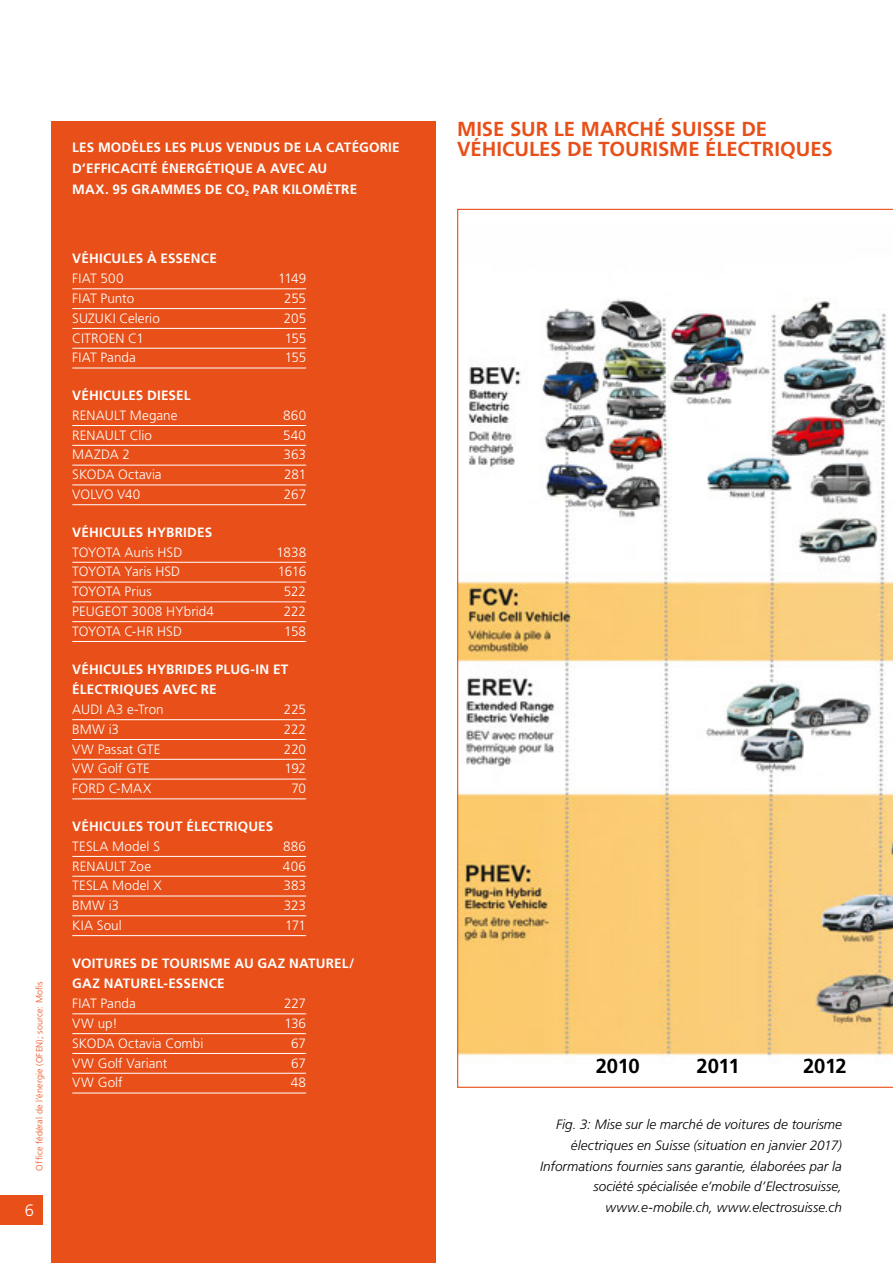
<style>
.page{position:relative;width:893px;height:1263px;background:#fff}
.page>*{position:absolute;margin:0;border:0;box-sizing:border-box;transform-origin:0 0}
.t1{font:700 20.25px/20.7px "Frutiger LT Std";color:#e94f18}
.t2{font:700 20.25px "Frutiger LT Std";letter-spacing:-.02em;color:#000}
.t3{font:300 16.5px "Frutiger LT Std";color:#fff}
.t4{font:300 13.5px "Frutiger LT Std";letter-spacing:.005em;color:#fff}
.t5{font:700 13.5px/20.7px "Frutiger LT Std";letter-spacing:.015em;color:#fff}
.t6{font:italic 300 13.5px/20.7px "Frutiger LT Std";color:#000;text-align:right}
.t7{font:300 13.5px "Frutiger LT Std";letter-spacing:-.015em;color:#fff}
.t8{font:300 9px "Frutiger LT Std";letter-spacing:.015em;color:#e94f18}
</style>
<div class="page">
<div style="left:0;top:1195px;width:43px;height:30px;background:#e94f18"></div>
<svg style="left:457px;top:209px;width:436px;height:879px"></svg>
<div style="left:51px;top:121px;width:385px;height:1142px;background:#e94f18"></div>
<hr style="left:72px;top:289px;width:234px;height:1px;background:#fff">
<hr style="left:72px;top:308px;width:234px;height:1px;background:#fff">
<hr style="left:72px;top:328px;width:234px;height:1px;background:#fff">
<hr style="left:72px;top:348px;width:234px;height:1px;background:#fff">
<hr style="left:72px;top:368px;width:234px;height:1px;background:#fff">
<hr style="left:72px;top:425px;width:234px;height:1px;background:#fff">
<hr style="left:72px;top:445px;width:234px;height:1px;background:#fff">
<hr style="left:72px;top:465px;width:234px;height:1px;background:#fff">
<hr style="left:72px;top:485px;width:234px;height:1px;background:#fff">
<hr style="left:72px;top:504px;width:234px;height:1px;background:#fff">
<hr style="left:72px;top:562px;width:234px;height:1px;background:#fff">
<hr style="left:72px;top:582px;width:234px;height:1px;background:#fff">
<hr style="left:72px;top:602px;width:234px;height:1px;background:#fff">
<hr style="left:72px;top:621px;width:234px;height:1px;background:#fff">
<hr style="left:72px;top:641px;width:234px;height:1px;background:#fff">
<hr style="left:72px;top:719px;width:234px;height:1px;background:#fff">
<hr style="left:72px;top:739px;width:234px;height:1px;background:#fff">
<hr style="left:72px;top:759px;width:234px;height:1px;background:#fff">
<hr style="left:72px;top:779px;width:234px;height:1px;background:#fff">
<hr style="left:72px;top:799px;width:234px;height:1px;background:#fff">
<hr style="left:72px;top:856px;width:234px;height:1px;background:#fff">
<hr style="left:72px;top:876px;width:234px;height:1px;background:#fff">
<hr style="left:72px;top:896px;width:234px;height:1px;background:#fff">
<hr style="left:72px;top:915px;width:234px;height:1px;background:#fff">
<hr style="left:72px;top:935px;width:234px;height:1px;background:#fff">
<hr style="left:72px;top:1013px;width:234px;height:1px;background:#fff">
<hr style="left:72px;top:1033px;width:234px;height:1px;background:#fff">
<hr style="left:72px;top:1053px;width:234px;height:1px;background:#fff">
<hr style="left:72px;top:1073px;width:234px;height:1px;background:#fff">
<hr style="left:72px;top:1093px;width:234px;height:1px;background:#fff">
<p class="t8" style="left:34px;top:1171px;width:191px;rotate:-90deg">Office fédéral de l’énergie (OFEN); source: Mofis</p>
<p class="t3" style="left:25px;top:1201px;width:11px">6</p>
<p class="t5" style="left:72px;top:137px;width:329px">LES MODÈLES LES PLUS VENDUS DE LA CATÉGORIE<br>D’EFFICACITÉ ÉNERGÉTIQUE A AVEC AU<br>MAX. 95 GRAMMES DE CO<sub>2</sub> PAR KILOMÈTRE</p>
<p class="t5" style="left:72px;top:248px;width:146px">VÉHICULES À ESSENCE</p>
<p class="t4" style="left:72px;top:271px;width:53px">FIAT 500</p>
<p class="t4" style="left:278px;top:271px;width:29px">1149</p>
<p class="t4" style="left:72px;top:291px;width:63px">FIAT Punto</p>
<p class="t4" style="left:284px;top:291px;width:23px">255</p>
<p class="t4" style="left:72px;top:310px;width:89px">SUZUKI Celerio</p>
<p class="t4" style="left:284px;top:310px;width:24px">205</p>
<p class="t4" style="left:72px;top:330px;width:73px">CITROEN C1</p>
<p class="t4" style="left:285px;top:330px;width:23px">155</p>
<p class="t4" style="left:72px;top:350px;width:65px">FIAT Panda</p>
<p class="t4" style="left:285px;top:350px;width:23px">155</p>
<p class="t5" style="left:72px;top:385px;width:120px">VÉHICULES DIESEL</p>
<p class="t4" style="left:72px;top:407px;width:107px">RENAULT Megane</p>
<p class="t4" style="left:283px;top:407px;width:24px">860</p>
<p class="t4" style="left:72px;top:427px;width:81px">RENAULT Clio</p>
<p class="t4" style="left:283px;top:427px;width:25px">540</p>
<p class="t4" style="left:72px;top:447px;width:59px">MAZDA 2</p>
<p class="t4" style="left:284px;top:447px;width:24px">363</p>
<p class="t4" style="left:72px;top:467px;width:91px">SKODA Octavia</p>
<p class="t4" style="left:284px;top:467px;width:23px">281</p>
<p class="t4" style="left:72px;top:487px;width:70px">VOLVO V40</p>
<p class="t4" style="left:284px;top:487px;width:24px">267</p>
<p class="t5" style="left:72px;top:522px;width:141px">VÉHICULES HYBRIDES</p>
<p class="t4" style="left:72px;top:544px;width:112px">TOYOTA Auris HSD</p>
<p class="t4" style="left:276px;top:544px;width:31px">1838</p>
<p class="t7" style="left:72px;top:564px;width:109px">TOYOTA Yaris HSD</p>
<p class="t4" style="left:278px;top:564px;width:30px">1616</p>
<p class="t7" style="left:72px;top:584px;width:81px">TOYOTA Prius</p>
<p class="t4" style="left:284px;top:584px;width:24px">522</p>
<p class="t4" style="left:72px;top:604px;width:143px">PEUGEOT 3008 HYbrid4</p>
<p class="t4" style="left:284px;top:604px;width:24px">222</p>
<p class="t7" style="left:72px;top:623px;width:111px">TOYOTA C-HR HSD</p>
<p class="t4" style="left:284px;top:623px;width:23px">158</p>
<p class="t5" style="left:72px;top:658px;width:218px">VÉHICULES HYBRIDES PLUG-IN ET<br>ÉLECTRIQUES AVEC RE</p>
<p class="t4" style="left:72px;top:702px;width:93px">AUDI A3 e-Tron</p>
<p class="t4" style="left:284px;top:702px;width:24px">225</p>
<p class="t4" style="left:72px;top:721px;width:48px">BMW i3</p>
<p class="t4" style="left:284px;top:721px;width:24px">222</p>
<p class="t4" style="left:72px;top:741px;width:90px">VW Passat GTE</p>
<p class="t4" style="left:284px;top:741px;width:24px">220</p>
<p class="t4" style="left:72px;top:761px;width:79px">VW Golf GTE</p>
<p class="t4" style="left:285px;top:761px;width:23px">192</p>
<p class="t4" style="left:72px;top:781px;width:81px">FORD C-MAX</p>
<p class="t4" style="left:291px;top:781px;width:16px">70</p>
<p class="t5" style="left:72px;top:816px;width:203px">VÉHICULES TOUT ÉLECTRIQUES</p>
<p class="t4" style="left:72px;top:838px;width:89px">TESLA Model S</p>
<p class="t4" style="left:283px;top:838px;width:25px">886</p>
<p class="t4" style="left:72px;top:858px;width:80px">RENAULT Zoe</p>
<p class="t4" style="left:283px;top:858px;width:25px">406</p>
<p class="t4" style="left:72px;top:878px;width:91px">TESLA Model X</p>
<p class="t4" style="left:283px;top:878px;width:24px">383</p>
<p class="t4" style="left:72px;top:898px;width:48px">BMW i3</p>
<p class="t4" style="left:284px;top:898px;width:24px">323</p>
<p class="t4" style="left:72px;top:918px;width:51px">KIA Soul</p>
<p class="t4" style="left:285px;top:918px;width:23px">171</p>
<p class="t5" style="left:72px;top:953px;width:284px">VOITURES DE TOURISME AU GAZ NATUREL/<br>GAZ NATUREL-ESSENCE</p>
<p class="t4" style="left:72px;top:996px;width:65px">FIAT Panda</p>
<p class="t4" style="left:284px;top:996px;width:24px">227</p>
<p class="t4" style="left:72px;top:1016px;width:47px">VW up!</p>
<p class="t4" style="left:284px;top:1016px;width:23px">136</p>
<p class="t4" style="left:72px;top:1035px;width:133px">SKODA Octavia Combi</p>
<p class="t4" style="left:291px;top:1035px;width:17px">67</p>
<p class="t4" style="left:72px;top:1055px;width:97px">VW Golf Variant</p>
<p class="t4" style="left:291px;top:1055px;width:17px">67</p>
<p class="t4" style="left:72px;top:1075px;width:52px">VW Golf</p>
<p class="t4" style="left:291px;top:1075px;width:17px">48</p>
<h1 class="t1" style="left:457px;top:118px;width:377px">MISE SUR LE MARCHÉ SUISSE DE<br>VÉHICULES DE TOURISME ÉLECTRIQUES</h1>
<h1 class="t2" style="left:596px;top:1054px;width:46px">2010</h1>
<h1 class="t2" style="left:696px;top:1054px;width:45px">2011</h1>
<h1 class="t2" style="left:803px;top:1054px;width:45px">2012</h1>
<p class="t6" style="left:540px;top:1114px;width:303px">Fig. 3: Mise sur le marché de voitures de tourisme électriques en Suisse (situation en janvier 2017)<br>Informations fournies sans garantie, élaborées par la société spécialisée e’mobile d’Electrosuisse, www.e-mobile.ch, www.electrosuisse.ch</p>
</div>
